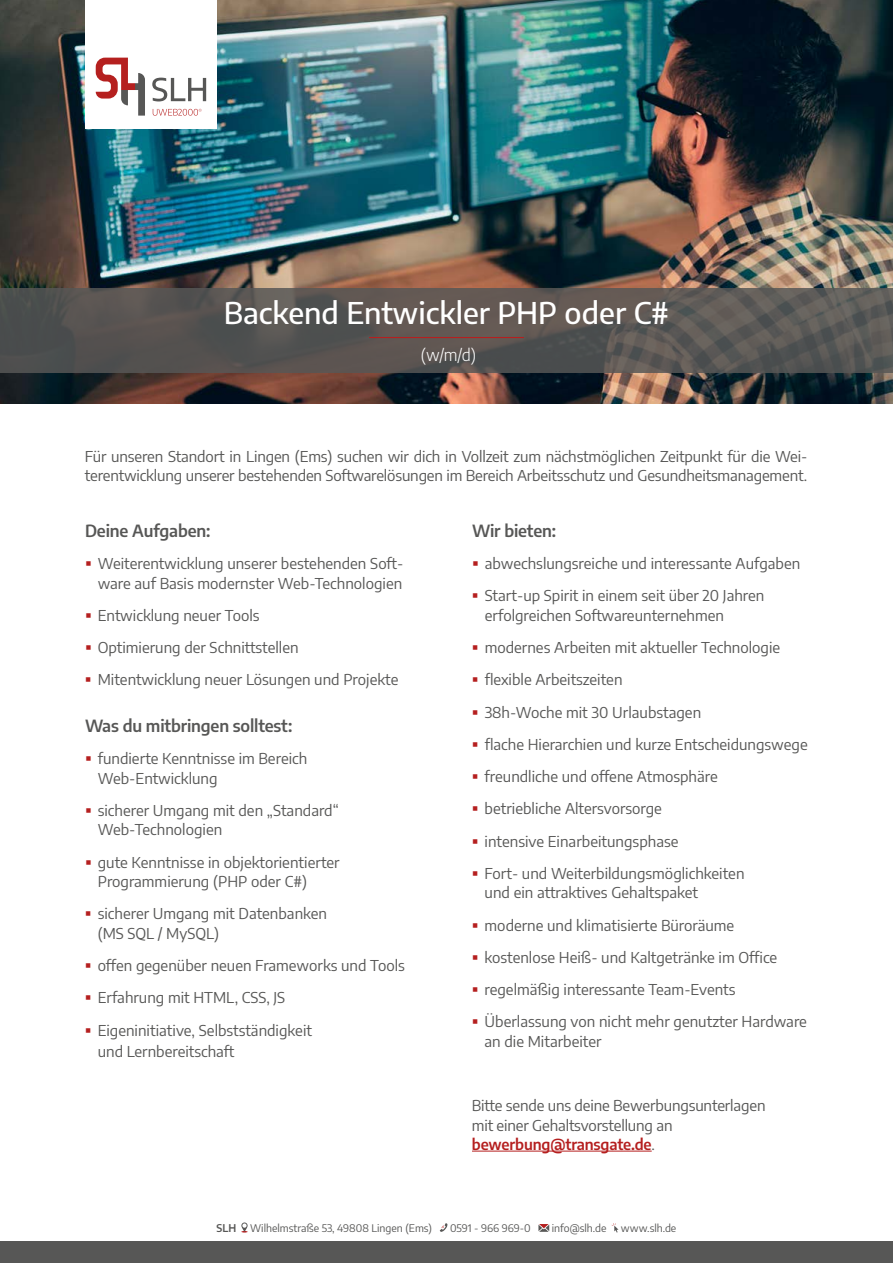
<style>
.page{position:relative;width:893px;height:1263px;background:#fff}
.page>*{position:absolute;margin:0;border:0;box-sizing:border-box;transform-origin:0 0}
.t1{font:500 30px "Encode Sans";color:#fff}
.t2{font:600 16.5px "Encode Sans";letter-spacing:-.01em;color:#575756}
.t3{font:300 16.5px "Encode Sans";color:#fff}
.t4{font:15px/32.2px "Encode Sans";color:#575756}
.t5{font:10.5px "Encode Sans";color:#575756}
.t6{font:600 10.5px "Encode Sans";color:#575756}
.s1{font-weight:600;color:#b51f1f}
</style>
<div class="page">
<img style="left:0;top:0;width:893px;height:404px">
<div style="left:85px;top:0;width:132px;height:128px;background:#fff"></div>
<hr style="left:472px;top:1151px;width:180px;height:1px;background:#b51f1f">
<svg style="left:0;top:288px;width:893px;height:85px;background:#585552"></svg>
<hr style="left:369px;top:337px;width:155px;height:1px;background:#b51f1f">
<div style="left:0;top:1242px;width:893px;height:21px;background:#575756"></div>
<svg style="left:152px;top:78px;width:54px;height:23px"></svg>
<svg style="left:153px;top:109px;width:48px;height:7px"></svg>
<svg style="left:96px;top:58px;width:49px;height:58px"></svg>
<svg style="left:241px;top:1222px;width:7px;height:10px"></svg>
<svg style="left:440px;top:1223px;width:8px;height:9px"></svg>
<svg style="left:538px;top:1224px;width:11px;height:8px"></svg>
<svg style="left:612px;top:1223px;width:6px;height:9px"></svg>
<h1 class="t1" style="left:224px;top:291px;width:447px">Backend Entwickler PHP oder C#</h1>
<p class="t3" style="left:421px;top:344px;width:57px">(w/m/d)</p>
<p class="t4" style="left:85px;top:446px;width:724px;line-height:19.5px">Für unseren Standort in Lingen (Ems) suchen wir dich in Vollzeit zum nächstmöglichen Zeitpunkt für die Wei&shy;terentwicklung unserer bestehenden Softwarelösungen im Bereich Arbeitsschutz und Gesundheitsmanagement.</p>
<p class="t2" style="left:472px;top:519px;width:86px">Wir bieten:</p>
<p class="t4" style="left:485px;top:547px;width:317px">abwechslungsreiche und interessante Aufgaben<br>Start-up Spirit in einem seit über 20 Jahren</p>
<p class="t4" style="left:485px;top:598px;width:325px">erfolgreichen Softwareunternehmen<br>modernes Arbeiten mit aktueller Technologie flexible Arbeitszeiten<br>38h-Woche mit 30 Urlaubstagen<br>flache Hierarchien und kurze Entscheidungswege freundliche und offene Atmosphäre<br>betriebliche Altersvorsorge<br>intensive Einarbeitungsphase<br>Fort- und Weiterbildungsmöglichkeiten</p>
<p class="t4" style="left:485px;top:876px;width:324px">und ein attraktives Gehaltspaket<br>moderne und klimatisierte Büroräume kostenlose Heiß- und Kaltgetränke im Office regelmäßig interessante Team-Events Überlassung von nicht mehr genutzter Hardware</p>
<p class="t4" style="left:485px;top:1024px;width:119px">an die Mitarbeiter</p>
<p class="t2" style="left:85px;top:519px;width:127px">Deine Aufgaben:</p>
<p class="t4" style="left:98px;top:553px;width:307px;line-height:19.5px">Weiterentwicklung unserer bestehenden Soft&shy;ware auf Basis modernster Web-Technologien</p>
<p class="t4" style="left:98px;top:598px;width:302px">Entwicklung neuer Tools<br>Optimierung der Schnittstellen<br>Mitentwicklung neuer Lösungen und Projekte</p>
<p class="t2" style="left:85px;top:714px;width:209px">Was du mitbringen solltest:</p>
<p class="t4" style="left:98px;top:748px;width:211px;line-height:19.5px">fundierte Kenntnisse im Bereich<br>Web-Entwicklung</p>
<p class="t4" style="left:98px;top:800px;width:243px;line-height:19.5px">sicherer Umgang mit den „Standard“<br>Web-Technologien</p>
<p class="t4" style="left:98px;top:852px;width:243px;line-height:19.5px">gute Kenntnisse in objektorientierter<br>Programmierung (PHP oder C#)</p>
<p class="t4" style="left:98px;top:903px;width:231px;line-height:19.5px">sicherer Umgang mit Datenbanken (MS SQL / MySQL)</p>
<p class="t4" style="left:98px;top:949px;width:309px">offen gegenüber neuen Frameworks und Tools<br>Erfahrung mit HTML, CSS, JS<br>Eigeninitiative, Selbstständigkeit</p>
<p class="t4" style="left:98px;top:1034px;width:138px">und Lernbereitschaft</p>
<p class="t4" style="left:472px;top:1095px;width:295px;line-height:19.5px">Bitte sende uns deine Bewerbungsunterlagen mit einer Gehaltsvorstellung an <span class="s1">bewerbung@transgate.de</span>.</p>
<p class="t6" style="left:217px;top:1220px;width:21px">SLH</p>
<p class="t5" style="left:250px;top:1220px;width:183px">Wilhelmstraße 53, 49808 Lingen (Ems)</p>
<p class="t5" style="left:450px;top:1220px;width:82px">0591 - 966 969-0</p>
<p class="t5" style="left:552px;top:1220px;width:56px">info@slh.de</p>
<p class="t5" style="left:621px;top:1220px;width:57px">www.slh.de</p>
</div>
